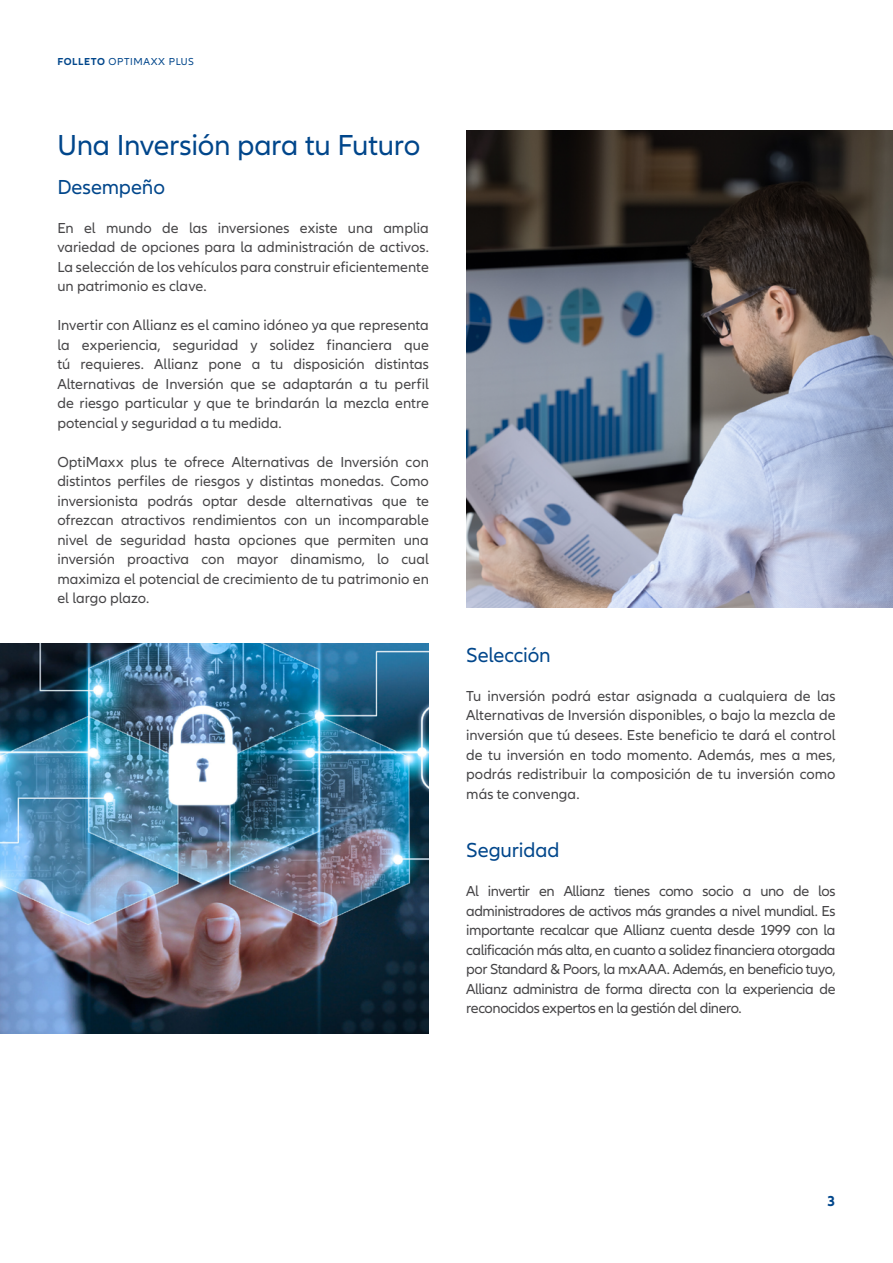
<style>
.page{position:relative;width:893px;height:1263px;background:#fff}
.page>*{position:absolute;margin:0;border:0;box-sizing:border-box;transform-origin:0 0}
.t1{font:30px "Allianz Neo";letter-spacing:-.01em;color:#00468b}
.t2{font:21px "Allianz Neo";letter-spacing:-.005em;color:#00468b}
.t3{font:15px/19.5px "Allianz Neo";color:#464547;text-align:justify}
.t4{font:700 15px "Allianz Neo";color:#00468b}
.t5{font:10.5px "Allianz Neo";letter-spacing:.06em;color:#00468b}
.s1{font-weight:700}
</style>
<div class="page">
<img style="left:0;top:644px;width:429px;height:389px">
<img style="left:466px;top:130px;width:427px;height:477px">
<p class="t5" style="left:57px;top:56px;width:138px"><span class="s1">FOLLETO</span> OPTIMAXX PLUS</p>
<h1 class="t1" style="left:57px;top:128px;width:364px">Una Inversión para tu Futuro</h1>
<h2 class="t2" style="left:57px;top:175px;width:109px">Desempeño</h2>
<p class="t3" style="left:57px;top:219px;width:373px">En el mundo de las inversiones existe una amplia variedad de opciones para la administración de activos.<br>La selección de los vehículos para construir eficientemente un patrimonio es clave.</p>
<p class="t3" style="left:57px;top:316px;width:373px">Invertir con Allianz es el camino idóneo ya que representa la experiencia, seguridad y solidez financiera que tú requieres. Allianz pone a tu disposición distintas Alternativas de Inversión que se adaptarán a tu perfil de riesgo particular y que te brindarán la mezcla entre potencial y seguridad a tu medida.</p>
<p class="t3" style="left:57px;top:453px;width:373px">OptiMaxx plus te ofrece Alternativas de Inversión con distintos perfiles de riesgos y distintas monedas. Como inversionista podrás optar desde alternativas que te ofrezcan atractivos rendimientos con un incomparable nivel de seguridad hasta opciones que permiten una inversión proactiva con mayor dinamismo, lo cual maximiza el potencial de crecimiento de tu patrimonio en el largo plazo.</p>
<h2 class="t2" style="left:466px;top:643px;width:86px">Selección</h2>
<p class="t3" style="left:466px;top:687px;width:371px">Tu inversión podrá estar asignada a cualquiera de las Alternativas de Inversión disponibles, o bajo la mezcla de inversión que tú desees. Este beneficio te dará el control de tu inversión en todo momento. Además, mes a mes, podrás redistribuir la composición de tu inversión como más te convenga.</p>
<h2 class="t2" style="left:466px;top:838px;width:95px">Seguridad</h2>
<p class="t3" style="left:466px;top:882px;width:371px">Al invertir en Allianz tienes como socio a uno de los administradores de activos más grandes a nivel mundial. Es importante recalcar que Allianz cuenta desde 1999 con la calificación más alta, en cuanto a solidez financiera otorgada por Standard &amp; Poors, la mxAAA. Además, en beneficio tuyo, Allianz administra de forma directa con la experiencia de reconocidos expertos en la gestión del dinero.</p>
<p class="t4" style="left:827px;top:1192px;width:10px">3</p>
</div>
